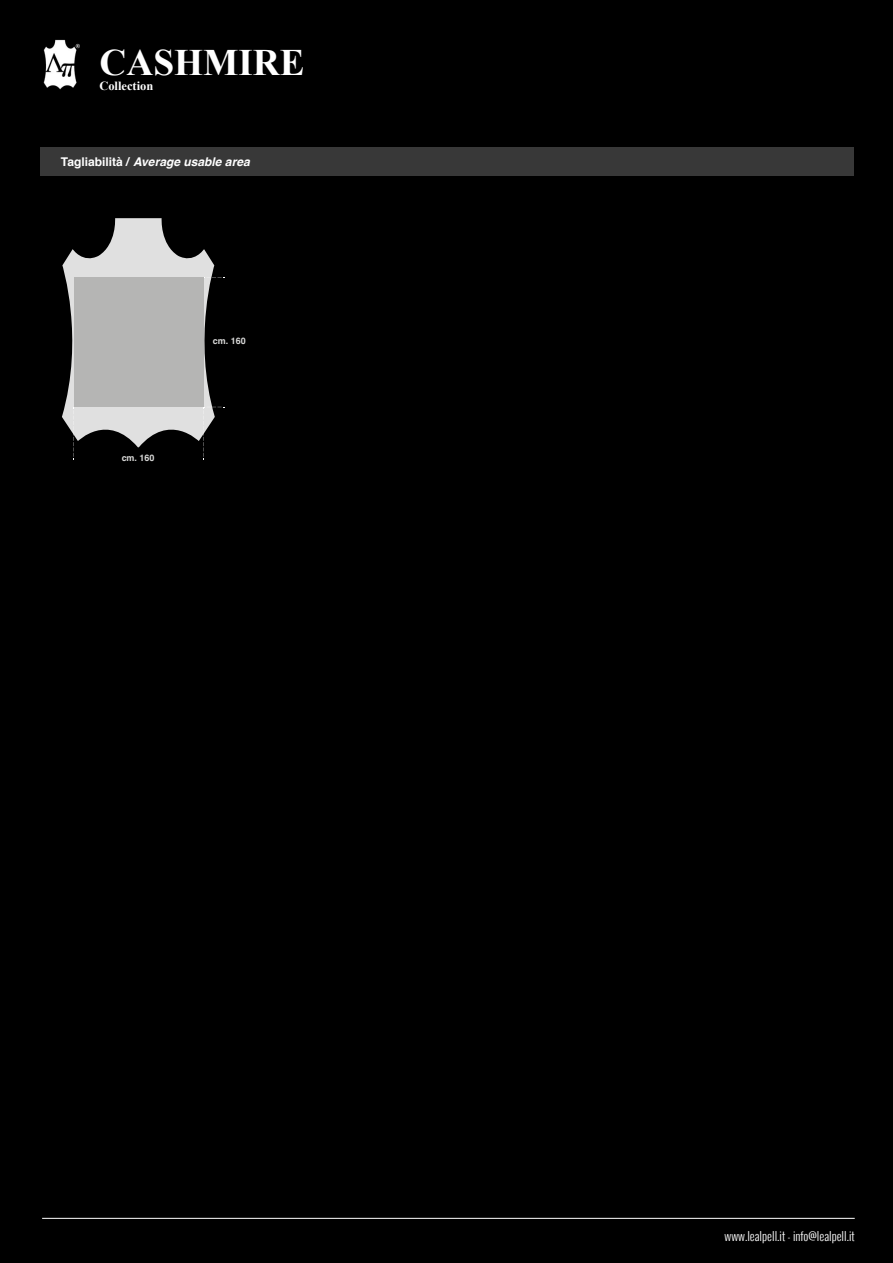
<style>
.page{position:relative;width:893px;height:1263px;background:#000}
.page>*{position:absolute;margin:0;border:0;box-sizing:border-box;transform-origin:0 0}
.t1{font:700 37.35px "Times New Roman";color:#fff}
.t2{font:700 12.45px "Times New Roman";color:#fff}
.t3{font:300 12px "Oswald";color:#fff}
.t4{font:italic 700 12px "Helvetica";color:#fff}
.t5{font:700 9px "Helvetica";color:#dadad9}
.s1{font-style:normal}
</style>
<div class="page">
<svg style="left:62px;top:218px;width:163px;height:242px"></svg>
<div style="left:74px;top:277px;width:129px;height:130px;background:#b5b5b4"></div>
<div style="left:40px;top:147px;width:813px;height:29px;background:#383838"></div>
<hr style="left:42px;top:1218px;width:813px;height:1px;background:#fff">
<img style="left:43px;top:39px;width:37px;height:51px">
<h1 class="t1" style="left:99px;top:36px;width:207px">CASHMIRE</h1>
<p class="t2" style="left:99px;top:77px;width:55px">Collection</p>
<p class="t4" style="left:61px;top:152px;width:190px"><span class="s1">Tagliabilità /</span> Average usable area</p>
<p class="t5" style="left:122px;top:450px;width:34px">cm. 160</p>
<p class="t5" style="left:213px;top:334px;width:34px">cm. 160</p>
<p class="t3" style="left:725px;top:1227px;width:132px">www.lealpell.it - info@lealpell.it</p>
</div>
